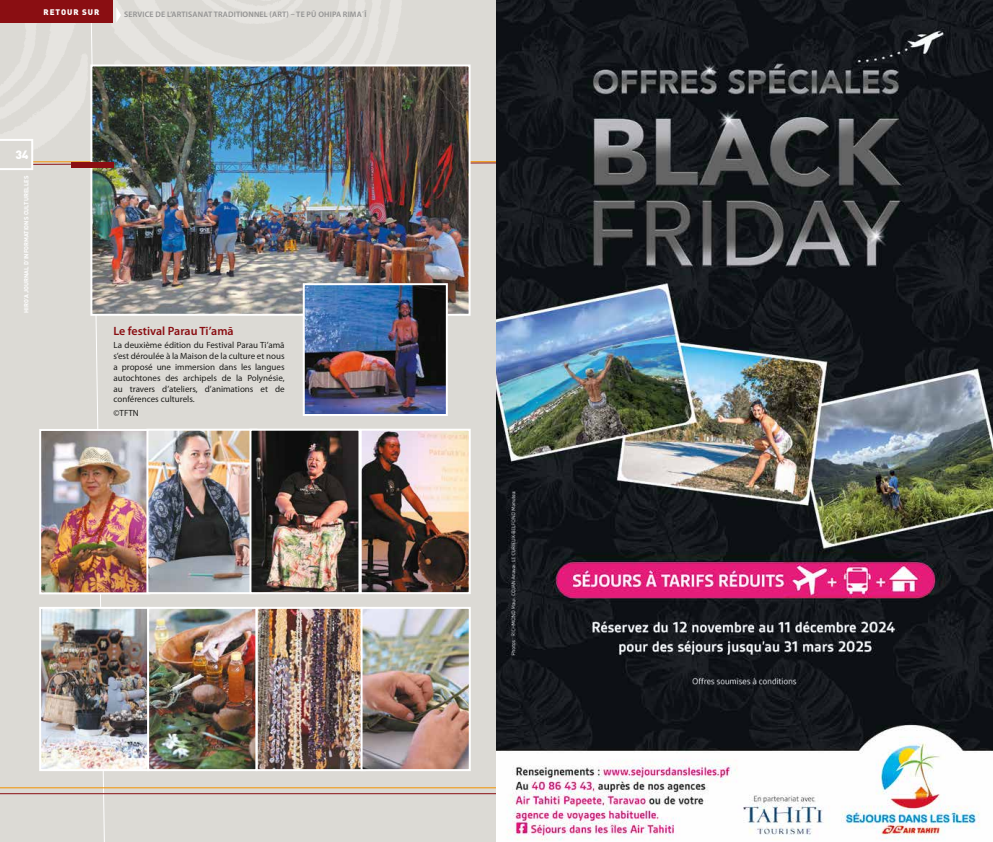
<style>
.page{position:relative;width:993px;height:842px;background:#fff}
.page>*{position:absolute;margin:0;border:0;box-sizing:border-box;transform-origin:0 0}
.t1{font:600 12px "Myriad Pro";color:#8a0e12}
.t2{font:900 12px "DIN";color:#fff}
.t3{font:9px/10.8px "Myriad Pro";color:#1d1d1b;text-align:justify}
.t4{font:600 8px "Myriad Pro";letter-spacing:.02em;color:#929292}
.t5{font:900 8px "DIN";letter-spacing:.12em;color:#fff}
.t6{font:700 6px "DIN";color:#fff}
</style>
<div class="page">
<svg style="left:0;top:0;width:496px;height:842px;background:#dbd6d1"></svg>
<img style="left:496px;top:0;width:496px;height:841px">
<img style="left:42px;top:610px;width:318px;height:158px">
<div style="left:255px;top:607px;width:111px;height:164px;border:2px solid #fff"></div>
<img style="left:93px;top:67px;width:374px;height:246px">
<div style="left:90px;top:64px;width:380px;height:252px;border:2px solid #fff"></div>
<img style="left:42px;top:432px;width:104px;height:159px">
<div style="left:39px;top:429px;width:111px;height:165px;border:2px solid #fff"></div>
<img style="left:149px;top:432px;width:100px;height:159px">
<div style="left:146px;top:429px;width:111px;height:165px;border:2px solid #fff"></div>
<div style="left:39px;top:607px;width:110px;height:164px;border:2px solid #fff"></div>
<img style="left:252px;top:432px;width:215px;height:159px">
<div style="left:249px;top:429px;width:111px;height:165px;border:2px solid #fff"></div>
<div style="left:359px;top:429px;width:111px;height:165px;border:2px solid #fff"></div>
<img style="left:306px;top:286px;width:138px;height:127px">
<div style="left:303px;top:283px;width:144px;height:133px;border:2px solid #fff"></div>
<div style="left:147px;top:607px;width:110px;height:164px;border:2px solid #fff"></div>
<img style="left:363px;top:610px;width:104px;height:158px">
<div style="left:360px;top:607px;width:110px;height:164px;border:2px solid #fff"></div>
<div style="left:71px;top:162px;width:42px;height:5px;background:#8a0e12"></div>
<p class="t5" style="left:43px;top:6px;width:57px">RETOUR SUR</p>
<p class="t4" style="left:124px;top:10px;width:10px">SERVICE</p>
<p class="t4" style="left:155px;top:10px;width:27px">DE L’ARTISANAT</p>
<p class="t4" style="left:214px;top:10px;width:6px">TRADITIONNEL</p>
<p class="t4" style="left:269px;top:10px;width:60px">(ART) – TE PŪ OHIPA</p>
<p class="t4" style="left:343px;top:10px;width:6px">RIMA</p>
<p class="t4" style="left:362px;top:10px;width:6px">΄Ī</p>
<h1 class="t2" style="left:15px;top:147px;width:14px">34</h1>
<p class="t6" style="left:22px;top:313px;width:138px;rotate:-90deg">HIRO’A JOURNAL D’I NFORMATIONSCULTURELLES</p>
<h1 class="t1" style="left:113px;top:323px;width:122px">LE FESTIVAL PARAU TI’AMĀ</h1>
<p class="t3" style="left:113px;top:340px;width:173px">La deuxième édition du Festival Parau Ti’amā s’est déroulée à la Maison de la culture et nous a proposé une immersion dans les langues autochtones des archipels de la Polynésie, au travers d’ateliers, d’animations et de conférences culturels.</p>
<p class="t3" style="left:113px;top:407px;width:27px">©TFTN</p>
</div>
